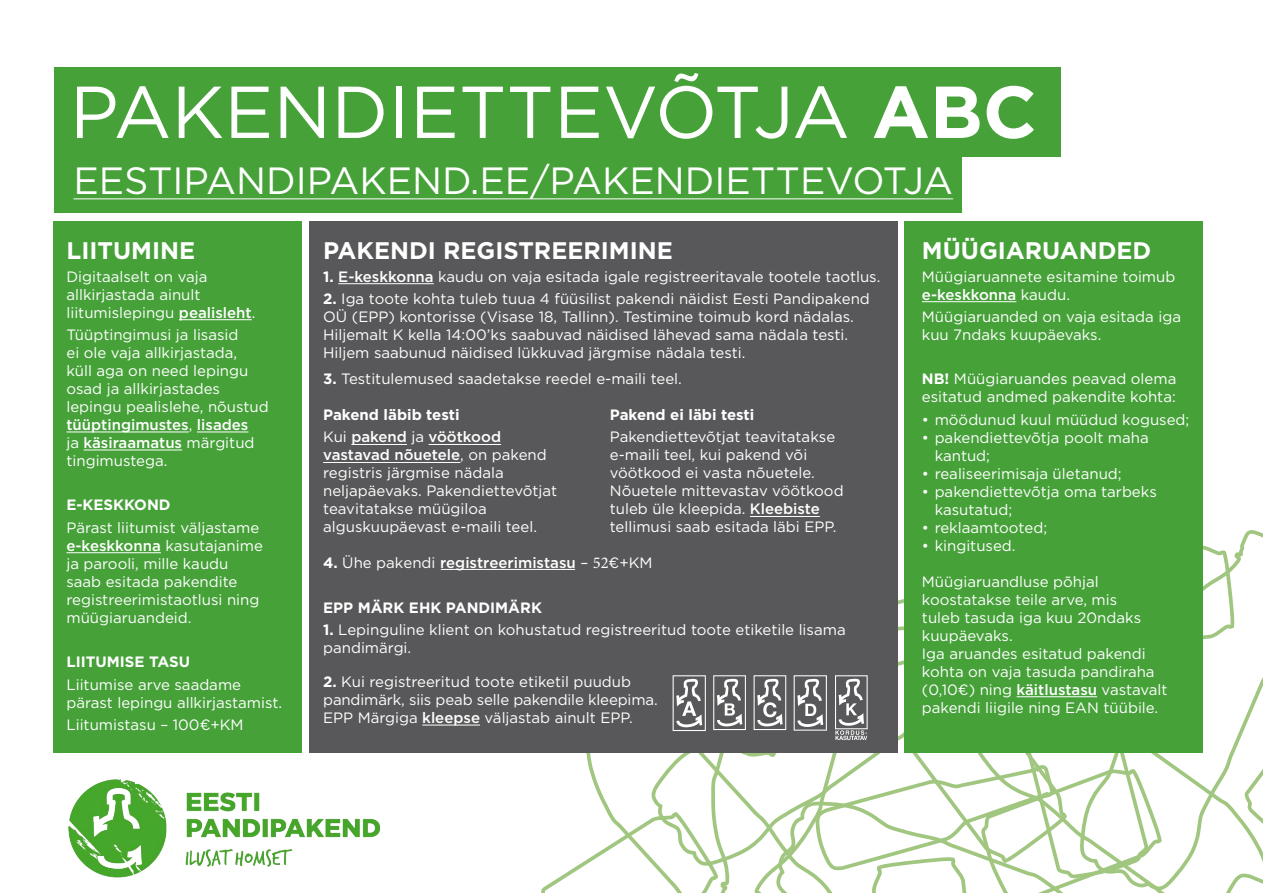
<style>
.page{position:relative;width:1263px;height:893px;background:#fff}
.page>*{position:absolute;margin:0;border:0;box-sizing:border-box;transform-origin:0 0}
.t1{font:73.35px "Gotham";color:#fff}
.t2{font:37.95px "Gotham";color:#fff}
.t3{font:700 24px "Gotham";color:#fff}
.t4{font:15px/18px "Gotham";color:#fff}
.t5{font:700 15px/22.2px "Gotham";color:#fff}
.t6{font:500 15px "Gotham";color:#fff}
.s1{font-weight:700}
.s2{font-weight:500}
.s3{font-weight:400}
.s4{font-family:"Minion Pro";font-weight:400;font-size:16.5px}
</style>
<div class="page">
<div style="left:309px;top:221px;width:588px;height:532px;background:#58585a"></div>
<div style="left:54px;top:221px;width:248px;height:532px;background:#46a139"></div>
<div style="left:54px;top:67px;width:1006px;height:89px;background:#46a139"></div>
<div style="left:54px;top:137px;width:907px;height:76px;background:#46a139"></div>
<hr style="left:179px;top:319px;width:73px;height:1px;background:#fff">
<hr style="left:66px;top:432px;width:123px;height:1px;background:#fff">
<hr style="left:197px;top:432px;width:51px;height:1px;background:#fff">
<hr style="left:84px;top:450px;width:98px;height:1px;background:#fff">
<hr style="left:66px;top:552px;width:95px;height:1px;background:#fff">
<hr style="left:74px;top:198px;width:879px;height:1px;background:#fff">
<hr style="left:338px;top:283px;width:96px;height:1px;background:#fff">
<hr style="left:351px;top:444px;width:56px;height:1px;background:#fff">
<hr style="left:429px;top:444px;width:72px;height:1px;background:#fff">
<hr style="left:323px;top:462px;width:137px;height:1px;background:#fff">
<div style="left:904px;top:221px;width:298px;height:532px;background:#46a139"></div>
<hr style="left:922px;top:301px;width:94px;height:1px;background:#fff">
<svg style="left:422px;top:515px;width:841px;height:378px"></svg>
<img style="left:53px;top:751px;width:328px;height:127px">
<h1 class="t1" style="left:70px;top:68px;width:969px">Pakend iett evõtja <span class="s1">ABC</span></h1>
<h2 class="t2" style="left:74px;top:157px;width:881px">eestipand ipakend.ee/pakend iettevotja</h2>
<h3 class="t3" style="left:66px;top:236px;width:130px">LIITUMINE</h3>
<p class="t4" style="left:66px;top:267px;width:190px">Digitaalselt on vaja allkirjastada ainult liitumislepingu <span class="s2">pealisleht</span>.</p>
<p class="t4" style="left:66px;top:326px;width:204px">Tüüptingimusi ja lisasid<br>ei ole vaja allkirjastada,<br>küll aga on need lepingu osad ja allkirjastades lepingu pealislehe, nõustud <span class="s2">tüüptingimustes</span>, <span class="s2">lisades<br></span>ja <span class="s2">käsiraamatus</span> märgitud tingimustega.</p>
<p class="t5" style="left:66px;top:494px;width:106px">E-KESKKOND</p>
<p class="t4" style="left:66px;top:518px;width:198px">Pärast liitumist väljastame <span class="s2">e-keskkonna</span> kasutajanime ja parooli, mille kaudu saab esitada pakendite registreerimistaotlusi ning müügiaruandeid.</p>
<p class="t5" style="left:66px;top:651px;width:125px">LIITUMISE TASU</p>
<p class="t4" style="left:66px;top:675px;width:217px">Liitumise arve saadame pärast lepingu allkirjastamist.</p>
<p class="t4" style="left:66px;top:715px;width:179px">Liitumistasu – 100€+KM</p>
<h3 class="t3" style="left:323px;top:236px;width:351px">PAKENDI REGISTREERIMINE</h3>
<p class="t4" style="left:323px;top:267px;width:559px"><span class="s1">1.</span> <span class="s2">E-keskkonna</span> kaudu on vaja esitada igale registreeritavale tootele taotlus.</p>
<p class="t4" style="left:323px;top:290px;width:548px"><span class="s1">2.</span> Iga toote kohta tuleb tuua 4 füüsilist pakendi näidist Eesti Pandipakend OÜ (EPP) kontorisse (Visase 18, Tallinn). Testimine toimub kord nädalas.<br>Hiljemalt K kella 14:00’ks saabuvad näidised lähevad sama nädala testi.<br>Hiljem saabunud näidised lükkuvad järgmise nädala testi.</p>
<p class="t4" style="left:323px;top:370px;width:360px"><span class="s1">3.</span> Testitulemused saadetakse reedel e-maili teel.</p>
<p class="t5" style="left:323px;top:404px;width:179px">PAKEND LÄBIB TESTI<br><span class="s3">Kui</span> <span class="s2">pakend</span> <span class="s3">ja</span> <span class="s2">vöötkood</span></p>
<p class="t4" style="left:323px;top:446px;width:235px"><span class="s2">vastavad nõuetele</span>, on pakend registris järgmise nädala neljapäevaks. Pakendiettevõtjat teavitatakse müügiloa alguskuupäevast e-maili teel.</p>
<p class="t5" style="left:610px;top:404px;width:146px">PAKEND EI LÄBI TESTI</p>
<p class="t4" style="left:610px;top:428px;width:235px">Pakendiettevõtjat teavitatakse e-maili teel, kui pakend või vöötkood ei vasta nõuetele.<br>N õuetele mittevastav vöötkood tuleb üle kleepida. <span class="s2">Kleebiste </span>tellimusi saab esitada läbi EPP.</p>
<p class="t6" style="left:323px;top:554px;width:331px"><span class="s1">4.</span> <span class="s3">Ühe pakendi</span> registreerimistasu <span class="s3">–</span> <span class="s4">52</span><span class="s3">€+KM</span></p>
<p class="t5" style="left:323px;top:596px;width:220px">EPP MÄRK EHK PANDIMÄRK</p>
<p class="t4" style="left:323px;top:620px;width:524px"><span class="s1">1.</span> Lepinguline klient on kohustatud registreeritud toote etiketile lisama pandimärgi.</p>
<p class="t4" style="left:323px;top:673px;width:336px"><span class="s1">2.</span> Kui registreeritud toote etiketil puudub pandimärk, siis peab selle pakendile kleepima.<br>EPP Märgiga <span class="s2">kleepse</span> väljastab ainult EPP.</p>
<h3 class="t3" style="left:922px;top:236px;width:231px">MÜÜGIARUANDED</h3>
<p class="t4" style="left:922px;top:267px;width:255px">Müügiaruannete esitamine toimub <span class="s2">e-keskkonna</span> kaudu.</p>
<p class="t4" style="left:922px;top:308px;width:261px">Müügiaruanded on vaja esitada iga kuu 7ndaks kuupäevaks.</p>
<p class="t4" style="left:922px;top:370px;width:256px"><span class="s1">N B!</span> Müügiaruandes peavad olema esitatud andmed pakendite kohta:</p>
<p class="t4" style="left:922px;top:410px;width:269px">• möödunud kuul müüdud kogused;</p>
<p class="t4" style="left:935px;top:428px;width:216px;text-indent:-13px">• pakendiettevõtja poolt maha kantud;</p>
<p class="t4" style="left:922px;top:464px;width:201px">• realiseerimisaja ületanud;</p>
<p class="t4" style="left:935px;top:482px;width:224px;text-indent:-13px">• pakendiettevõtja oma tarbeks kasutatud;</p>
<p class="t4" style="left:922px;top:518px;width:127px">• reklaamtooted;</p>
<p class="t4" style="left:922px;top:536px;width:95px">• kingitused.</p>
<p class="t4" style="left:922px;top:572px;width:247px">Müügiaruandluse põhjal koostatakse teile arve, mis<br>tuleb tasuda iga kuu 20ndaks kuupäevaks.<br>Iga aruandes esitatud pakendi kohta on vaja tasuda pandiraha (0,10€) ning <span class="s2">käitlustasu</span> vastavalt pakendi liigile ning EAN</p>
<p class="t4" style="left:1103px;top:698px;width:56px">tüübile.</p>
</div>
